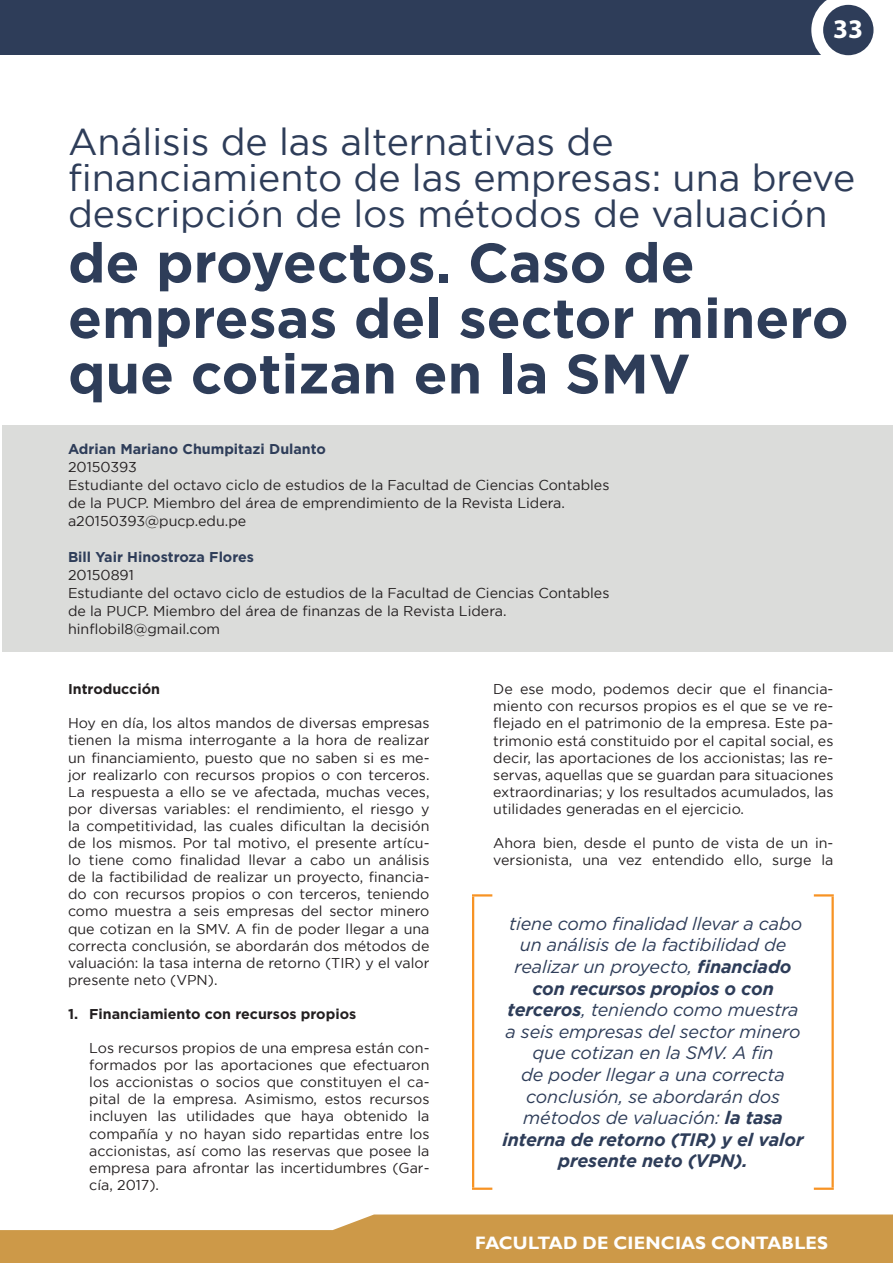
<style>
.page{position:relative;width:893px;height:1263px;background:#fff}
.page>*{position:absolute;margin:0;border:0;box-sizing:border-box;transform-origin:0 0}
.t1{font:700 55.5px/55.5px "Gotham";color:#2e3d59}
.t2{font:37.5px/36px "Gotham";color:#2e3d59}
.t3{font:700 27px "Myriad Pro";color:#fff}
.t4{font:italic 18px/21.6px "Gotham";letter-spacing:-.01em;color:#2e3d59;text-align:center}
.t5{font:700 18px "Gill Sans";letter-spacing:.005em;color:#fff}
.t6{font:14.25px/17.1px "Gotham";color:#231f20}
.t7{font:700 14.25px "Gotham";color:#2e3d59}
.t8{font:700 14.25px "Gotham";color:#231f20}
.s1{font-weight:700}
</style>
<div class="page">
<svg style="left:0;top:1214px;width:893px;height:49px;background:#d3a660"></svg>
<div style="left:1px;top:0;width:850px;height:55px;background:#2e3d59"></div>
<svg style="left:811px;top:0;width:63px;height:56px"></svg>
<div style="left:823px;top:5px;width:50px;height:50px;background:#2e3d59;border-radius:50%"></div>
<hr style="left:0;top:0;width:1px;height:55px;background:#2e3d59">
<div style="left:2px;top:425px;width:891px;height:227px;background:#dbdcda"></div>
<hr style="left:472px;top:896px;width:2px;height:291px;background:#f79324">
<hr style="left:472px;top:894px;width:20px;height:2px;background:#f79324">
<hr style="left:472px;top:1187px;width:20px;height:3px;background:#f79324">
<hr style="left:814px;top:894px;width:20px;height:2px;background:#f79324">
<hr style="left:831px;top:896px;width:3px;height:291px;background:#f79324">
<hr style="left:814px;top:1187px;width:20px;height:3px;background:#f79324">
<h3 class="t3" style="left:833px;top:12px;width:31px">33</h3>
<h2 class="t2" style="left:68px;top:123px;width:789px">Análisis de las alternativas de financiamiento de las empresas: una breve descripción de los métodos de valuación</h2>
<h1 class="t1" style="left:68px;top:234px;width:782px">de proyectos. Caso de empresas del sector minero que cotizan en la SMV</h1>
<p class="t7" style="left:68px;top:441px;width:259px">Adrian Mariano Chumpitazi Dulanto</p>
<p class="t6" style="left:68px;top:458px;width:543px;line-height:18px">20150393<br>Estudiante del octavo ciclo de estudios de la Facultad de Ciencias Contables de la PUCP. Miembro del área de emprendimiento de la Revista Lidera. a20150393@pucp.edu.pe</p>
<p class="t7" style="left:68px;top:549px;width:188px">Bill Yair Hinostroza Flores</p>
<p class="t6" style="left:68px;top:566px;width:543px;line-height:18px">20150891<br>Estudiante del octavo ciclo de estudios de la Facultad de Ciencias Contables de la PUCP. Miembro del área de finanzas de la Revista Lidera. hinflobil8@gmail.com</p>
<p class="t8" style="left:68px;top:681px;width:93px">Introducción</p>
<p class="t6" style="left:68px;top:714px;width:363px;text-align:justify">Hoy en día, los altos mandos de diversas empresas tienen la misma interrogante a la hora de realizar un financiamiento, puesto que no saben si es me&shy;jor realizarlo con recursos propios o con terceros.<br>La respuesta a ello se ve afectada, muchas veces, por diversas variables: el rendimiento, el riesgo y la competitividad, las cuales dificultan la decisión de los mismos. Por tal motivo, el presente artícu&shy;lo tiene como finalidad llevar a cabo un análisis de la factibilidad de realizar un proyecto, financia&shy;do con recursos propios o con terceros, teniendo como muestra a seis empresas del sector minero que cotizan en la SMV. A fin de poder llegar a una correcta conclusión, se abordarán dos métodos de valuación: la tasa interna de retorno (TIR) y el valor presente neto (VPN).</p>
<p class="t8" style="left:68px;top:1006px;width:290px">1. Financiamiento con recursos propios</p>
<p class="t6" style="left:89px;top:1039px;width:342px;text-align:justify">Los recursos propios de una empresa están con&shy;formados por las aportaciones que efectuaron los accionistas o socios que constituyen el ca&shy;pital de la empresa. Asimismo, estos recursos incluyen las utilidades que haya obtenido la compañía y no hayan sido repartidas entre los accionistas, así como las reservas que posee la empresa para afrontar las incertidumbres (Gar&shy;cía, 2017).</p>
<p class="t6" style="left:493px;top:680px;width:342px;text-align:justify">De ese modo, podemos decir que el financia&shy;miento con recursos propios es el que se ve re&shy;flejado en el patrimonio de la empresa. Este pa&shy;trimonio está constituido por el capital social, es decir, las aportaciones de los accionistas; las re&shy;servas, aquellas que se guardan para situaciones extraordinarias; y los resultados acumulados, las utilidades generadas en el ejercicio.</p>
<p class="t6" style="left:493px;top:834px;width:342px">Ahora bien, desde el punto de vista de un in&shy;versionista, una vez entendido ello, surge la</p>
<p class="t4" style="left:503px;top:913px;width:302px">tiene como finalidad llevar a cabo un análisis de la factibilidad de realizar un proyecto, <span class="s1">financiado con recursos propios o con terceros</span>, teniendo como muestra a seis empresas del sector minero que cotizan en la SMV. A fin<br>de poder llegar a una correcta conclusión, se abordarán dos métodos de valuación: <span class="s1">la tasa interna de retorno (TIR) y el valor presente neto (VPN).</span></p>
<p class="t5" style="left:475px;top:1232px;width:354px">FACULTAD DE CIENCIAS CONTABLES</p>
</div>
